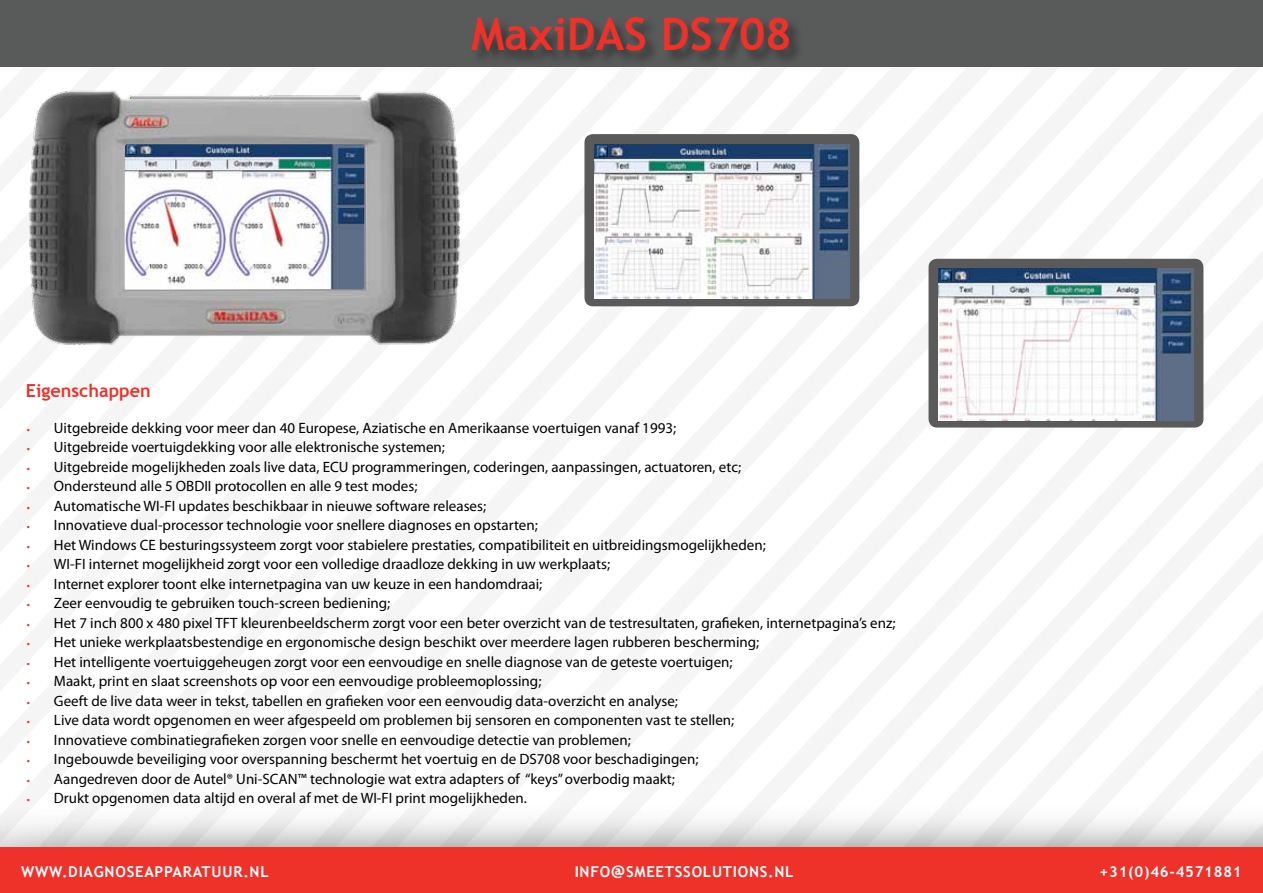
<style>
.page{position:relative;width:1263px;height:893px;background:#fff}
.page>*{position:absolute;margin:0;border:0;box-sizing:border-box;transform-origin:0 0}
.t1{font:700 45px "Trebuchet MS";color:#ee3129}
.t2{font:700 18px "Trebuchet MS";color:#ee3129}
.t3{font:15px "Myriad Pro";color:#000}
.t4{font:700 15px "Trebuchet MS";letter-spacing:.05em;color:#fff}
.s1{font-size:11.25px;color:#ee3129}
.s2{font-size:18px}
</style>
<div class="page">
<div style="left:0;top:0;width:1263px;height:67px;background:#595a5a"></div>
<div style="left:0;top:847px;width:1263px;height:46px;background:#ee3129"></div>
<div style="left:472px;top:17px;width:332px;height:49px;background:#4f5050"></div>
<div style="left:584px;top:134px;width:275px;height:172px;background:#5a5a5a;border-radius:9px"></div>
<img style="left:594px;top:144px;width:256px;height:155px">
<div style="left:928px;top:259px;width:275px;height:169px;background:#5a5a5a;border-radius:9px"></div>
<img style="left:938px;top:269px;width:256px;height:151px">
<img style="left:28px;top:90px;width:434px;height:255px">
<img style="left:125px;top:144px;width:239px;height:146px">
<p class="t2" style="left:26px;top:379px;width:126px">Eigenschappen</p>
<h1 class="t1" style="left:471px;top:6px;width:322px">MaxiDAS DS708</h1>
<p class="t3" style="left:27px;top:418px;width:651px"><span class="s1">•</span> Uitgebreide dekking voor meer dan 40 Europese, Aziatische en Amerikaanse voertuigen vanaf 1993;</p>
<p class="t3" style="left:27px;top:438px;width:420px"><span class="s1">•</span> Uitgebreide voertuigdekking voor alle elektronische systemen;</p>
<p class="t3" style="left:27px;top:457px;width:716px"><span class="s1">•</span> Uitgebreide mogelijkheden zoals live data, ECU programmeringen, coderingen, aanpassingen, actuatoren, etc;</p>
<p class="t3" style="left:27px;top:477px;width:392px"><span class="s1">•</span> Ondersteund alle 5 OBDII protocollen en alle 9 test modes;</p>
<p class="t3" style="left:27px;top:496px;width:461px"><span class="s1">•</span> Automatische WI-FI updates beschikbaar in nieuwe software releases;</p>
<p class="t3" style="left:27px;top:516px;width:512px"><span class="s1">•</span> Innovatieve dual-processor technologie voor snellere diagnoses en opstarten;</p>
<p class="t3" style="left:27px;top:535px;width:740px"><span class="s1">•</span> Het Windows CE besturingssysteem zorgt voor stabielere prestaties, compatibiliteit en uitbreidingsmogelijkheden;</p>
<p class="t3" style="left:27px;top:555px;width:585px"><span class="s1">•</span> WI-FI internet mogelijkheid zorgt voor een volledige draadloze dekking in uw werkplaats;</p>
<p class="t3" style="left:27px;top:574px;width:517px"><span class="s1">•</span> Internet explorer toont elke internetpagina van uw keuze in een handomdraai;</p>
<p class="t3" style="left:27px;top:594px;width:365px"><span class="s1">•</span> Zeer eenvoudig te gebruiken touch-screen bediening;</p>
<p class="t3" style="left:27px;top:613px;width:870px"><span class="s1">•</span> Het 7 inch 800 x 480 pixel TFT kleurenbeeldscherm zorgt voor een beter overzicht van de testresultaten, grafieken, internetpagina’s enz;</p>
<p class="t3" style="left:27px;top:633px;width:734px"><span class="s1">•</span> Het unieke werkplaatsbestendige en ergonomische design beschikt over meerdere lagen rubberen bescherming;</p>
<p class="t3" style="left:27px;top:652px;width:707px"><span class="s1">•</span> Het intelligente voertuiggeheugen zorgt voor een eenvoudige en snelle diagnose van de geteste voertuigen;</p>
<p class="t3" style="left:27px;top:672px;width:516px"><span class="s1">•</span> Maakt, print en slaat screenshots op voor een eenvoudige probleemoplossing;</p>
<p class="t3" style="left:27px;top:691px;width:652px"><span class="s1">•</span> Geeft de live data weer in tekst, tabellen en grafieken voor een eenvoudig data-overzicht en analyse;</p>
<p class="t3" style="left:27px;top:711px;width:709px"><span class="s1">•</span> Live data wordt opgenomen en weer afgespeeld om problemen bij sensoren en componenten vast te stellen;</p>
<p class="t3" style="left:27px;top:730px;width:605px"><span class="s1">•</span> Innovatieve combinatiegrafieken zorgen voor snelle en eenvoudige detectie van problemen;</p>
<p class="t3" style="left:27px;top:750px;width:673px"><span class="s1">•</span> Ingebouwde beveiliging voor overspanning beschermt het voertuig en de DS708 voor beschadigingen;</p>
<p class="t3" style="left:27px;top:769px;width:650px"><span class="s1">•</span> Aangedreven door de Autel® Uni-SCAN™ technologie wat extra adapters of “keys” overbodig maakt;</p>
<p class="t3" style="left:27px;top:789px;width:501px"><span class="s1">•</span> Drukt opgenomen data altijd en overal af met de WI-FI print mogelijkheden.</p>
<p class="t4" style="left:21px;top:862px;width:249px">WWW.DIAGNOSEAPPARATUUR.NL</p>
<p class="t4" style="left:575px;top:862px;width:220px">INFO<span class="s2">@</span>SMEETSSOLUTIONS.NL</p>
<p class="t4" style="left:1100px;top:862px;width:144px">+31(0)46-4571881</p>
</div>
